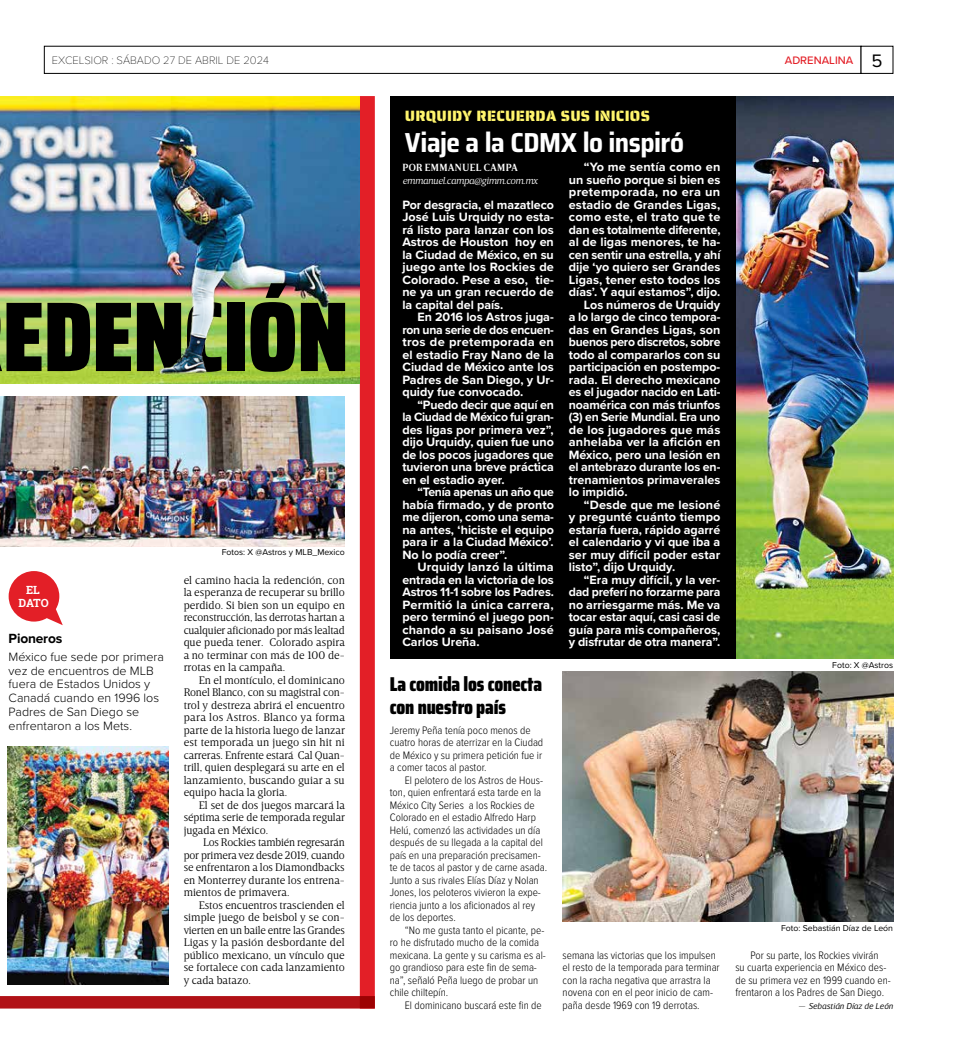
<style>
.page{position:relative;width:968px;height:1063px;background:#fff}
.page>*{position:absolute;margin:0;border:0;box-sizing:border-box;transform-origin:0 0}
.t1{font:900 99.12px "Saira Condensed";letter-spacing:-.01em;color:#000}
.t2{font:700 semi-condensed 27.5px "Saira";letter-spacing:-.015em;color:#fff}
.t3{font:900 20px/22.5px "Saira Condensed";letter-spacing:-.01em;color:#000}
.t4{font:15px "Saira Stencil One";letter-spacing:.015em;color:#fff56d}
.t5{font:700 13.75px "Proxima Nova";letter-spacing:-.015em;color:#000}
.t6{font:700 12.5px/12.5px "Proxima Nova";color:#fff;text-align:justify}
.t7{font:300 12.5px/13.8px "Proxima Nova";color:#000}
.t8{font:700 12.5px "Proxima Nova";letter-spacing:-.02em;color:#fff}
.t9{font:700 12.5px "Proxima Nova";letter-spacing:.02em;color:#fff}
.t10{font:300 11.25px/12.5px "Proxima Nova Cond";color:#000}
.t11{font:300 11.25px/12.5px "Breve Text";color:#000;text-align:justify}
.t12{font:100 11.25px "Proxima Nova T";color:#000}
.t13{font:500 11.25px "Proxima Nova";color:#e31f27}
.t14{font:700 11.25px/12.5px "Roboto Slab";letter-spacing:-.02em;color:#fff;text-align:center}
.t15{font:italic 300 10px "Breve Text";letter-spacing:-.04em;color:#fff}
.t16{font:600 10px "Breve Title";letter-spacing:.035em;color:#fff}
.t17{font:8.75px "Proxima Nova";color:#000}
.t18{font:italic 300 8.75px "Breve Sans Text";color:#000}
.s1{font-weight:400;font-size:18.75px;color:#000}
.s2{font-family:"Breve Text";font-style:normal}
</style>
<div class="page">
<div style="left:44px;top:46px;width:817px;height:28px;border:1px solid #000"></div>
<div style="left:860px;top:46px;width:33px;height:28px;border:1px solid #000"></div>
<img style="left:735px;top:96px;width:158px;height:563px">
<img style="left:562px;top:671px;width:331px;height:250px">
<div style="left:0;top:996px;width:375px;height:13px;background:#b11116"></div>
<div style="left:360px;top:96px;width:15px;height:913px;background:#e31f27"></div>
<img style="left:0;top:96px;width:360px;height:288px">
<img style="left:0;top:396px;width:345px;height:150px">
<svg style="left:9px;top:571px;width:54px;height:54px"></svg>
<div style="left:390px;top:96px;width:345px;height:563px;background:#000"></div>
<img style="left:8px;top:746px;width:161px;height:238px">
<img style="left:148px;top:280px;width:86px;height:104px">
<p class="t12" style="left:52px;top:54px;width:218px">EXCELSIOR : SÁBADO 27 DE ABRIL DE 2024</p>
<p class="t13" style="left:784px;top:54px;width:99px">ADRENALINA <span class="s1">5</span></p>
<h1 class="t1" style="left:3px;top:256px;width:348px">EDENCIÓN</h1>
<p class="t14" style="left:19px;top:584px;width:32px">EL<br>DATO</p>
<p class="t5" style="left:9px;top:631px;width:55px">Pioneros</p>
<p class="t7" style="left:9px;top:650px;width:157px">México fue sede por primera vez de encuentros de MLB fuera de Estados Unidos y<br>Canadá cuando en 1996 los<br>Padres de San Diego se enfrentaron a los Mets.</p>
<p class="t17" style="left:222px;top:547px;width:124px">Fotos: X @Astros y MLB_Mexico</p>
<p class="t11" style="left:184px;top:574px;width:163px">el camino hacia la redención, con la esperanza de recuperar su brillo perdido. Si bien son un equipo en reconstrucción, las derrotas hartan a cualquier aficionado por más lealtad que pueda tener. Colorado aspira a no terminar con más de 100 de&shy;rrotas en la campaña.</p>
<p class="t11" style="left:184px;top:674px;width:163px;text-indent:15px">En el montículo, el dominicano Ronel Blanco, con su magistral con&shy;trol y destreza abrirá el encuentro para los Astros. Blanco ya forma parte de la historia luego de lanzar est temporada un juego sin hit ni carreras. Enfrente estará Cal Quan&shy;trill, quien desplegará su arte en el lanzamiento, buscando guiar a su equipo hacia la gloria.</p>
<p class="t11" style="left:184px;top:799px;width:163px;text-indent:15px">El set de dos juegos marcará la séptima serie de temporada regular jugada en México.</p>
<p class="t11" style="left:184px;top:836px;width:163px;text-indent:19px">Los Rockies también regresarán por primera vez desde 2019, cuando se enfrentaron a los Diamondbacks en Monterrey durante los entrena&shy;mientos de primavera.</p>
<p class="t11" style="left:184px;top:899px;width:163px;text-indent:15px">Estos encuentros trascienden el simple juego de beisbol y se con&shy;vierten en un baile entre las Grandes Ligas y la pasión desbordante del público mexicano, un vínculo que se fortalece con cada lanzamiento y cada batazo.</p>
<p class="t4" style="left:405px;top:104px;width:246px">URQUIDY RECUERDA SUS INICIOS</p>
<h2 class="t2" style="left:405px;top:120px;width:281px">Viaje a la CDMX lo inspiró</h2>
<p class="t16" style="left:402px;top:162px;width:117px">POR EMMANUEL CAMPA</p>
<p class="t15" style="left:402px;top:175px;width:137px">emmanuel.campa@gimm.com.mx</p>
<p class="t6" style="left:402px;top:199px;width:153px">Por desgracia, el mazatleco José Luis Urquidy no esta&shy;rá listo para lanzar con los Astros de Houston hoy en la Ciudad de México, en su juego ante los Rockies de Colorado. Pese a eso, tie&shy;ne ya un gran recuerdo de la capital del país.</p>
<p class="t6" style="left:402px;top:311px;width:153px;text-indent:15px">En 2016 los Astros juga&shy;ron una serie de dos encuen&shy;tros de pretemporada en el estadio Fray Nano de la Ciudad de México ante los Padres de San Diego, y Ur&shy;quidy fue convocado.</p>
<p class="t6" style="left:402px;top:399px;width:153px;text-indent:15px">“Puedo decir que aquí en la Ciudad de México fui gran&shy;des ligas por primera vez”, dijo Urquidy, quien fue uno de los pocos jugadores que tuvieron una breve práctica en el estadio ayer.</p>
<p class="t6" style="left:402px;top:486px;width:153px;text-indent:15px">“Tenía apenas un año que había firmado, y de pronto me dijeron, como una sema&shy;na antes, ‘hiciste el equipo para ir a la Ciudad México’.<br>No lo podía creer”.</p>
<p class="t6" style="left:402px;top:561px;width:153px;text-indent:15px">Urquidy lanzó la última entrada en la victoria de los Astros 11-1 sobre los Padres.<br>Permitió la única carrera, pero terminó el juego pon&shy;chando a su paisano José Carlos Ureña.</p>
<p class="t6" style="left:583px;top:161px;width:138px">“Yo me sentía como en</p>
<p class="t6" style="left:568px;top:174px;width:153px">un sueño porque si bien es</p>
<p class="t9" style="left:568px;top:184px;width:153px">pretemporada, no era un</p>
<p class="t6" style="left:568px;top:199px;width:153px">estadio de Grandes Ligas,</p>
<p class="t6" style="left:568px;top:211px;width:153px">como este, el trato que te</p>
<p class="t6" style="left:568px;top:224px;width:153px">dan es totalmente diferente,</p>
<p class="t6" style="left:568px;top:236px;width:153px">al de ligas menores, te ha-</p>
<p class="t6" style="left:568px;top:249px;width:153px">cen sentir una estrella, y ahí</p>
<p class="t6" style="left:568px;top:261px;width:153px">dije ‘yo quiero ser Grandes</p>
<p class="t6" style="left:568px;top:274px;width:153px">Ligas, tener esto todos los</p>
<p class="t6" style="left:568px;top:286px;width:153px">días’. Y aquí estamos”, dijo.</p>
<p class="t6" style="left:583px;top:299px;width:138px">Los números de Urquidy</p>
<p class="t6" style="left:568px;top:311px;width:153px">a lo largo de cinco tempora-</p>
<p class="t6" style="left:568px;top:324px;width:153px">das en Grandes Ligas, son</p>
<p class="t8" style="left:568px;top:334px;width:153px">buenos pero discretos, sobre</p>
<p class="t6" style="left:568px;top:349px;width:153px">todo al compararlos con su</p>
<p class="t6" style="left:568px;top:361px;width:153px">participación en postempo-</p>
<p class="t6" style="left:568px;top:374px;width:153px">rada. El derecho mexicano</p>
<p class="t6" style="left:568px;top:386px;width:153px">es el jugador nacido en Lati-</p>
<p class="t6" style="left:568px;top:399px;width:153px">noamérica con más triunfos</p>
<p class="t8" style="left:568px;top:409px;width:153px">(3) en Serie Mundial. Era uno</p>
<p class="t6" style="left:568px;top:424px;width:153px">de los jugadores que más</p>
<p class="t6" style="left:568px;top:436px;width:153px">anhelaba ver la afición en</p>
<p class="t6" style="left:568px;top:449px;width:153px">México, pero una lesión en</p>
<p class="t6" style="left:568px;top:461px;width:153px">el antebrazo durante los en-</p>
<p class="t6" style="left:568px;top:474px;width:153px">trenamientos primaverales</p>
<p class="t6" style="left:568px;top:486px;width:60px">lo impidió.</p>
<p class="t6" style="left:583px;top:499px;width:138px">“Desde que me lesioné</p>
<p class="t6" style="left:568px;top:511px;width:153px">y pregunté cuánto tiempo</p>
<p class="t6" style="left:568px;top:524px;width:153px">estaría fuera, rápido agarré</p>
<p class="t6" style="left:568px;top:536px;width:153px">el calendario y vi que iba a</p>
<p class="t6" style="left:568px;top:549px;width:153px">ser muy difícil poder estar</p>
<p class="t6" style="left:568px;top:561px;width:108px">listo”, dijo Urquidy.</p>
<p class="t6" style="left:583px;top:574px;width:138px">“Era muy difícil, y la ver-</p>
<p class="t8" style="left:568px;top:584px;width:153px">dad preferí no forzarme para</p>
<p class="t6" style="left:568px;top:599px;width:153px">no arriesgarme más. Me va</p>
<p class="t6" style="left:568px;top:611px;width:153px">tocar estar aquí, casi casi de</p>
<p class="t6" style="left:568px;top:624px;width:153px">guía para mis compañeros,</p>
<p class="t6" style="left:568px;top:636px;width:153px">y disfrutar de otra manera”.</p>
<p class="t17" style="left:832px;top:660px;width:62px">Foto: X @Astros</p>
<h3 class="t3" style="left:390px;top:672px;width:154px">La comida los conecta con nuestro país</h3>
<p class="t10" style="left:390px;top:724px;width:155px">Jeremy Peña tenía poco menos de cuatro horas de aterrizar en la Ciudad de México y su primera petición fue ir a comer tacos al pastor.</p>
<p class="t10" style="left:390px;top:774px;width:159px;text-indent:15px">El pelotero de los Astros de Hous&shy;ton, quien enfrentará esta tarde en la México City Series a los Rockies de Colorado en el estadio Alfredo Harp Helú, comenzó las actividades un día después de su llegada a la capital del país en una preparación precisamen&shy;te de tacos al pastor y de carne asada.<br>Junto a sus rivales Elías Díaz y Nolan Jones, los peloteros vivieron la expe&shy;riencia junto a los aficionados al rey de los deportes.</p>
<p class="t10" style="left:390px;top:924px;width:157px;text-indent:15px">“No me gusta tanto el picante, pe&shy;ro he disfrutado mucho de la comida mexicana. La gente y su carisma es al&shy;go grandioso para este fin de sema&shy;na”, señaló Peña luego de probar un chile chiltepín.</p>
<p class="t10" style="left:405px;top:999px;width:138px">El dominicano buscará este fin de</p>
<p class="t17" style="left:781px;top:923px;width:113px">Foto: Sebastián Díaz de León</p>
<p class="t10" style="left:562px;top:949px;width:159px">semana las victorias que los impulsen el resto de la temporada para terminar con la racha negativa que arrastra la novena con en el peor inicio de cam&shy;paña desde 1969 con 19 derrotas.</p>
<p class="t10" style="left:735px;top:949px;width:157px;text-align:center">Por su parte, los Rockies vivirán<br>su cuarta experiencia en México des&shy;de su primera vez en 1999 cuando en&shy;frentaron a los Padres de San Diego.</p>
<p class="t18" style="left:798px;top:1000px;width:96px"><span class="s2">—</span> Sebastián Díaz de León</p>
</div>
